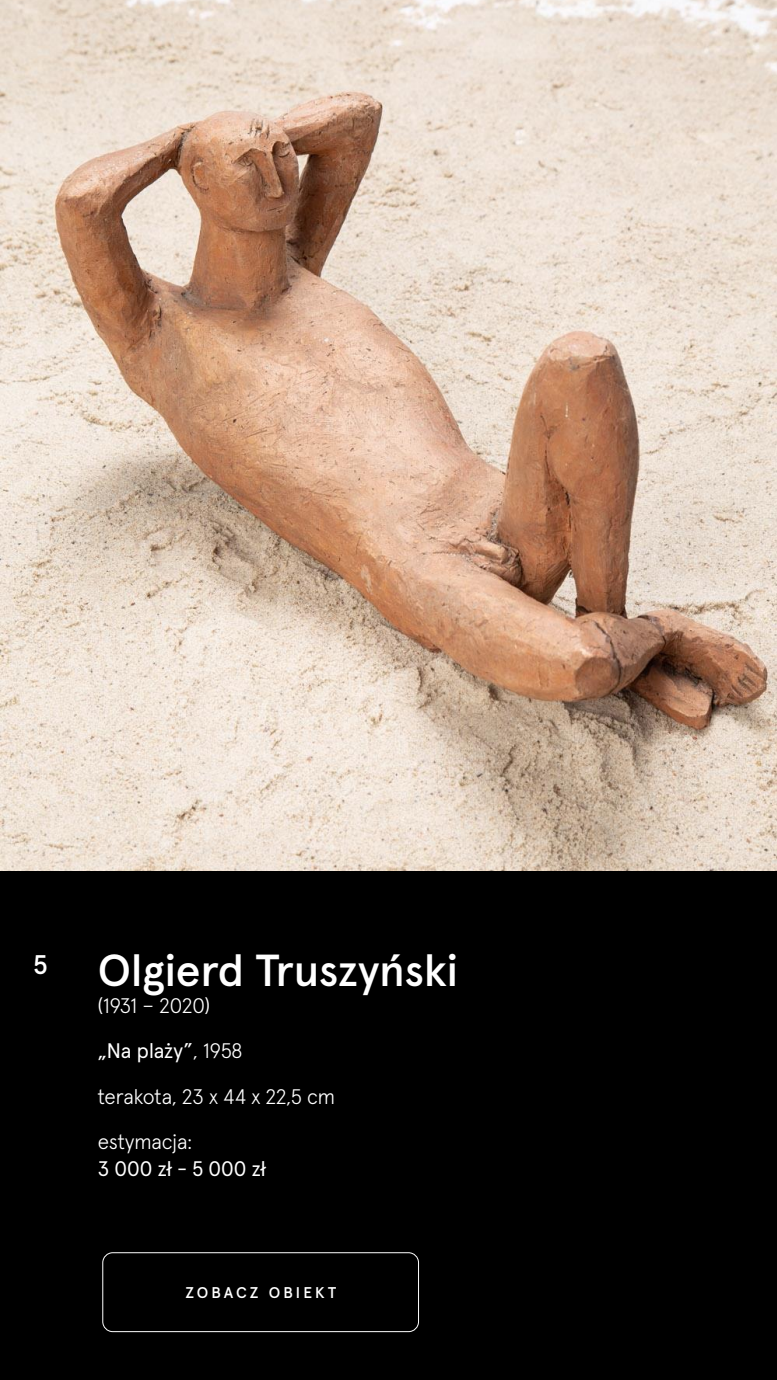
<style>
.page{position:relative;width:777px;height:1380px;background:#fff}
.page>*{position:absolute;margin:0;border:0;box-sizing:border-box;transform-origin:0 0}
.t1{font:500 44.81px "Apercu";letter-spacing:-.005em;color:#fff}
.t2{font:500 26.94px "Apercu";color:#fff}
.t3{font:300 21px/45.3px "Apercu";letter-spacing:-.005em;color:#fff}
.t4{font:21px "Apercu";color:#fff}
.t5{font:500 15.56px "Apercu";letter-spacing:.195em;color:#fff}
.s1{font-weight:400}
</style>
<div class="page">
<div style="left:0;top:0;width:776px;height:1380px;background:#000"></div>
<div style="left:102px;top:1252px;width:316px;height:80px;border:1px solid #fff;border-radius:10px"></div>
<img style="left:0;top:0;width:776px;height:871px">
<p class="t2" style="left:33px;top:943px;width:16px">5</p>
<h1 class="t1" style="left:98px;top:936px;width:361px">Olgierd Truszyński</h1>
<p class="t3" style="left:98px;top:981px;width:239px">(1931 – 2020)<br><span class="s1">„Na plaży”</span>, 1958<br>terakota, 23 x 44 x 22,5 cm estymacja:</p>
<p class="t4" style="left:98px;top:1153px;width:169px">3 000 zł - 5 000 zł</p>
<p class="t5" style="left:185px;top:1280px;width:152px">ZOBACZ OBIEKT</p>
</div>
